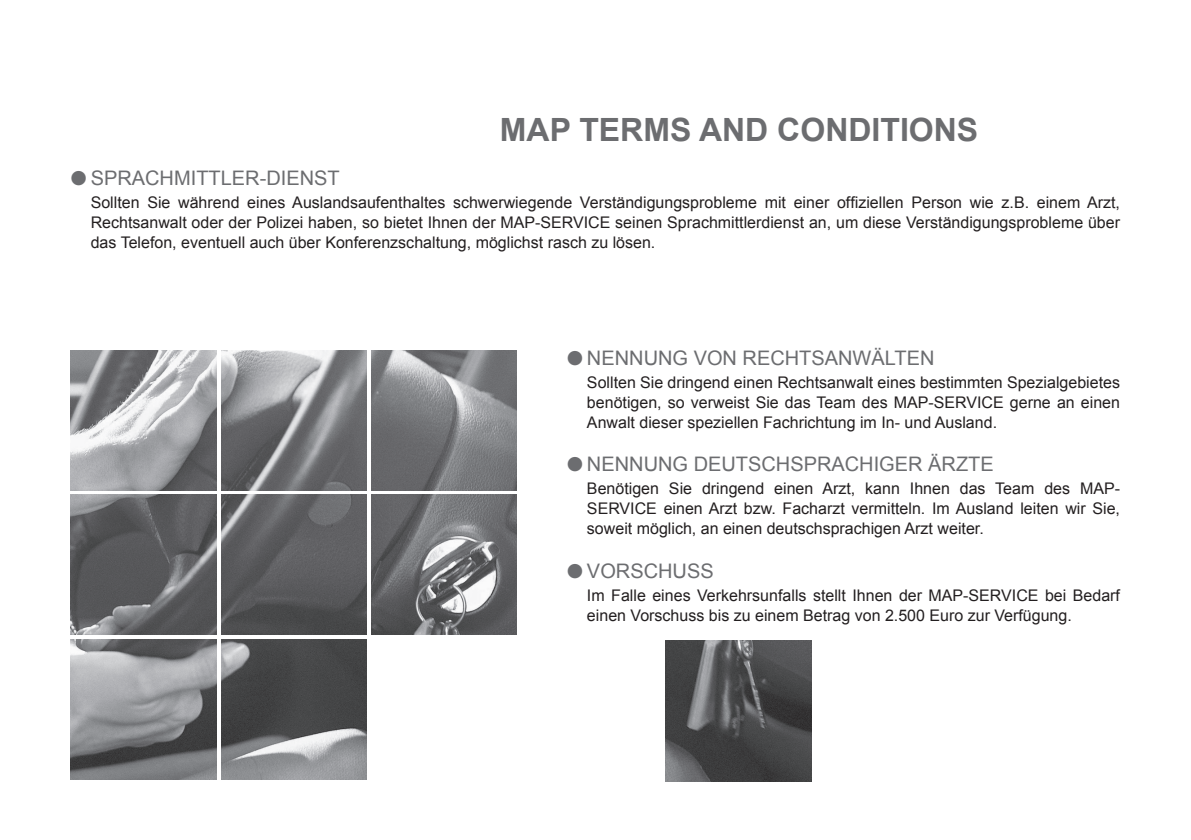
<style>
.page{position:relative;width:1191px;height:840px;background:#fff}
.page>*{position:absolute;margin:0;border:0;box-sizing:border-box;transform-origin:0 0}
.t1{font:700 32px "Arial";color:#6c6d70}
.t2{font:20px "Arial";color:#6c6d70}
.t3{font:16px/20px "Arial";color:#231f20;text-align:justify}
</style>
<div class="page">
<img style="left:71px;top:350px;width:145px;height:140px">
<img style="left:221px;top:350px;width:146px;height:140px">
<img style="left:371px;top:350px;width:146px;height:140px">
<img style="left:71px;top:494px;width:145px;height:140px">
<img style="left:221px;top:494px;width:146px;height:140px">
<img style="left:371px;top:494px;width:146px;height:140px">
<img style="left:71px;top:639px;width:145px;height:140px">
<img style="left:221px;top:639px;width:146px;height:140px">
<img style="left:666px;top:640px;width:145px;height:140px">
<h1 class="t1" style="left:500px;top:108px;width:480px">MAP TERMS AND CONDITIONS</h1>
<p class="t2" style="left:71px;top:165px;width:270px">● SPRACHMITTLER-DIENST</p>
<p class="t3" style="left:91px;top:192px;width:1030px">Sollten Sie während eines Auslandsaufenthaltes schwerwiegende Verständigungsprobleme mit einer offiziellen Person wie z.B. einem Arzt, Rechtsanwalt oder der Polizei haben, so bietet Ihnen der MAP-SERVICE seinen Sprachmittlerdienst an, um diese Verständigungsprobleme über das Telefon, eventuell auch über Konferenzschaltung, möglichst rasch zu lösen.</p>
<p class="t2" style="left:567px;top:344px;width:369px">● NENNUNG VON RECHTSANWÄLTEN</p>
<p class="t3" style="left:587px;top:372px;width:534px">Sollten Sie dringend einen Rechtsanwalt eines bestimmten Spezialgebietes benötigen, so verweist Sie das Team des MAP-SERVICE gerne an einen Anwalt dieser speziellen Fachrichtung im In- und Ausland.</p>
<p class="t2" style="left:567px;top:451px;width:428px">● NENNUNG DEUTSCHSPRACHIGER ÄRZTE</p>
<p class="t3" style="left:587px;top:478px;width:534px">Benötigen Sie dringend einen Arzt, kann Ihnen das Team des MAP-SERVICE einen Arzt bzw. Facharzt vermitteln. Im Ausland leiten wir Sie, soweit möglich, an einen deutschsprachigen Arzt weiter.</p>
<p class="t2" style="left:567px;top:557px;width:148px">● VORSCHUSS</p>
<p class="t3" style="left:587px;top:585px;width:534px">Im Falle eines Verkehrsunfalls stellt Ihnen der MAP-SERVICE bei Bedarf einen Vorschuss bis zu einem Betrag von 2.500 Euro zur Verfügung.</p>
</div>
